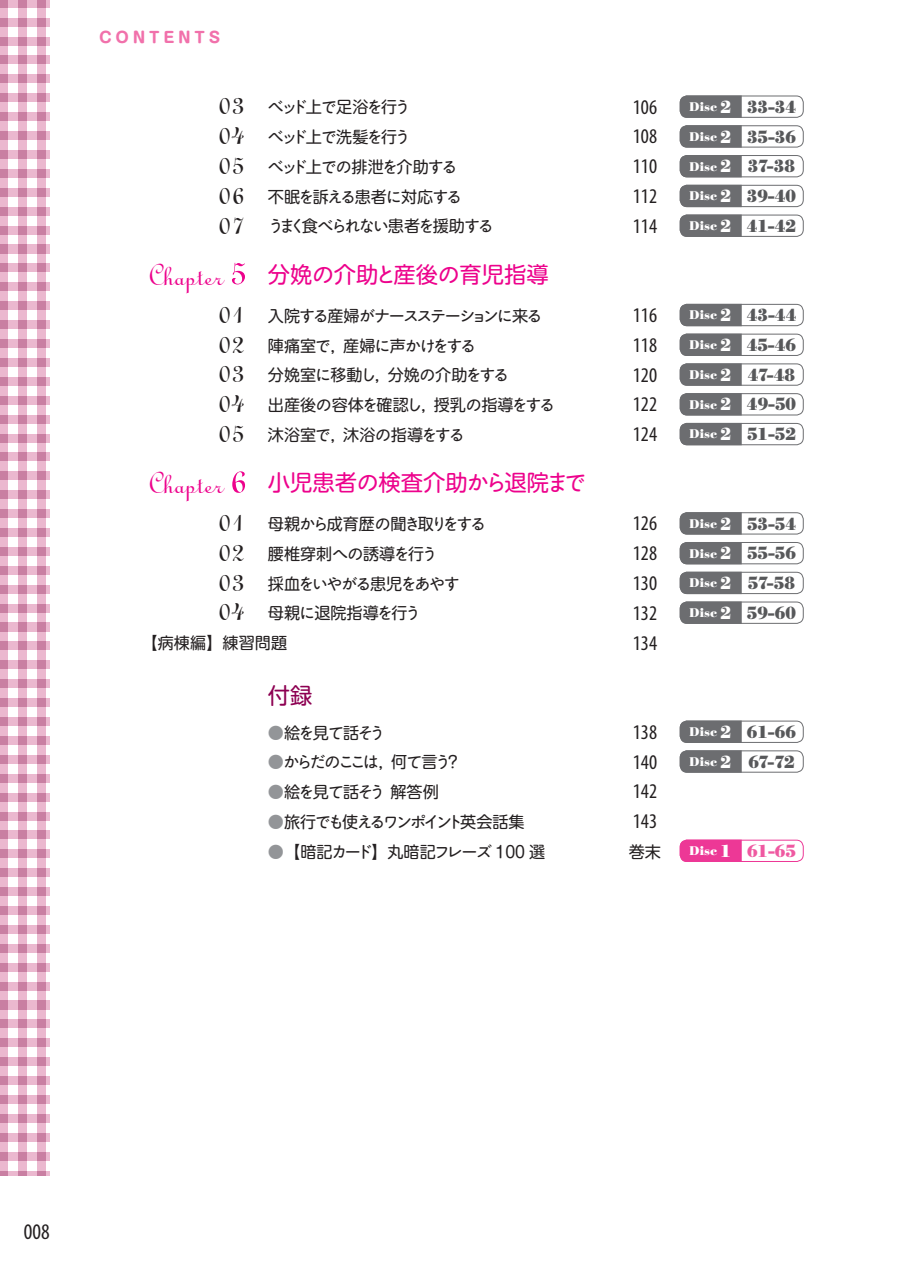
<style>
.page{position:relative;width:903px;height:1275px;background:#fff}
.page>*{position:absolute;margin:0;border:0;box-sizing:border-box;transform-origin:0 0}
.t1{font:42px "Linoscript";color:#231f20}
.t2{font:33.43px "Linoscript";color:#ed028c}
.t3{font:22.4px "Shin M Go Pro Regular 90 pv RKSJ H";color:#ed028c}
.t4{font:condensed 22.4px "Myriad Pro";color:#231f20}
.t5{font:22.4px "Shin M Go Pro Regular 90 pv RKSJ H";color:#8d0052}
.t6{font:condensed 21px "Myriad Pro";color:#231f20}
.t7{font:700 17.32px/29.8px "Bodoni BE";color:#57585a;text-align:justify}
.t8{font:700 17.32px "Bodoni BE";color:#ef59a1}
.t9{font:16.1px "Maru Anti Std Regular 90 pv RKSJ H";letter-spacing:-.16em;color:#231f20}
.t10{font:16.1px "Shin M Go Pro Regular 90 pv RKSJ H";color:#231f20}
.t11{font:16.1px "Maru Anti Std Regular 90 pv RKSJ H";letter-spacing:-.13em;color:#231f20}
.t12{font:16.1px "Maru Anti Std Regular 90 pv RKSJ H";letter-spacing:-.19em;color:#231f20}
.t13{font:16.1px "Maru Anti Std Regular 90 pv RKSJ H";letter-spacing:-.18em;color:#231f20}
.t14{font:16.1px "Maru Anti Std Regular 90 pv RKSJ H";letter-spacing:-.095em;color:#231f20}
.t15{font:14.88px "Shin M Go Pro Bold 90 pv RKSJ H";letter-spacing:.25em;color:#f171ab}
.s1{font-family:"Shin M Go Pro Regular 90 pv RKSJ H"}
.s2{font-family:"Maru Anti Std Regular 90 pv RKSJ H"}
.s3{font-size:55.82px}
.s4{color:#939598}
.s5{font-family:"Maru Anti Std Regular 90 pv RKSJ H";color:#939598}
.s6{font-size:12.42px;color:#fff}
.s7{color:#fff}
</style>
<div class="page">
<svg style="left:0;top:0;width:50px;height:1176px;fill:#ebb8cf"></svg>
<div style="left:680px;top:95px;width:124px;height:23px;border:1px solid #6c6d70;border-radius:7px"></div>
<svg style="left:680px;top:95px;width:62px;height:23px"></svg>
<div style="left:680px;top:304px;width:124px;height:22px;border:1px solid #6c6d70;border-radius:7px"></div>
<svg style="left:680px;top:304px;width:62px;height:22px"></svg>
<div style="left:680px;top:512px;width:124px;height:23px;border:1px solid #6c6d70;border-radius:7px"></div>
<svg style="left:680px;top:512px;width:62px;height:23px"></svg>
<div style="left:680px;top:721px;width:124px;height:22px;border:1px solid #6c6d70;border-radius:7px"></div>
<svg style="left:680px;top:721px;width:62px;height:22px"></svg>
<div style="left:680px;top:750px;width:124px;height:23px;border:1px solid #6c6d70;border-radius:7px"></div>
<svg style="left:680px;top:750px;width:62px;height:23px"></svg>
<div style="left:680px;top:125px;width:124px;height:23px;border:1px solid #6c6d70;border-radius:7px"></div>
<svg style="left:680px;top:125px;width:62px;height:23px"></svg>
<div style="left:680px;top:334px;width:124px;height:22px;border:1px solid #6c6d70;border-radius:7px"></div>
<svg style="left:680px;top:334px;width:62px;height:22px"></svg>
<div style="left:680px;top:542px;width:124px;height:22px;border:1px solid #6c6d70;border-radius:7px"></div>
<svg style="left:680px;top:542px;width:62px;height:22px"></svg>
<div style="left:680px;top:155px;width:124px;height:22px;border:1px solid #6c6d70;border-radius:7px"></div>
<svg style="left:680px;top:155px;width:62px;height:22px"></svg>
<div style="left:680px;top:363px;width:124px;height:23px;border:1px solid #6c6d70;border-radius:7px"></div>
<svg style="left:680px;top:363px;width:62px;height:23px"></svg>
<div style="left:680px;top:572px;width:124px;height:22px;border:1px solid #6c6d70;border-radius:7px"></div>
<svg style="left:680px;top:572px;width:62px;height:22px"></svg>
<div style="left:680px;top:185px;width:124px;height:22px;border:1px solid #6c6d70;border-radius:7px"></div>
<svg style="left:680px;top:185px;width:62px;height:22px"></svg>
<div style="left:680px;top:393px;width:124px;height:22px;border:1px solid #6c6d70;border-radius:7px"></div>
<svg style="left:680px;top:393px;width:62px;height:22px"></svg>
<div style="left:680px;top:601px;width:124px;height:23px;border:1px solid #6c6d70;border-radius:7px"></div>
<svg style="left:680px;top:601px;width:62px;height:23px"></svg>
<div style="left:680px;top:215px;width:124px;height:22px;border:1px solid #6c6d70;border-radius:7px"></div>
<svg style="left:680px;top:215px;width:62px;height:22px"></svg>
<div style="left:680px;top:423px;width:124px;height:22px;border:1px solid #6c6d70;border-radius:7px"></div>
<svg style="left:680px;top:423px;width:62px;height:22px"></svg>
<div style="left:680px;top:840px;width:124px;height:22px;border:1px solid #ed3896;border-radius:7px"></div>
<svg style="left:680px;top:840px;width:62px;height:22px"></svg>
<p class="t15" style="left:99px;top:32px;width:123px">CONTENTS</p>
<h1 class="t1" style="left:218px;top:75px;width:29px">03</h1>
<p class="t9" style="left:268px;top:101px;width:144px">ベッド<span class="s1">上</span>で<span class="s1">足浴</span>を<span class="s1">行</span>う</p>
<p class="t6" style="left:633px;top:99px;width:26px">106</p>
<h1 class="t1" style="left:218px;top:105px;width:29px">04</h1>
<p class="t9" style="left:268px;top:131px;width:144px">ベッド<span class="s1">上</span>で<span class="s1">洗髪</span>を<span class="s1">行</span>う</p>
<p class="t6" style="left:633px;top:129px;width:26px">108</p>
<h1 class="t1" style="left:218px;top:135px;width:29px">05</h1>
<p class="t9" style="left:268px;top:161px;width:191px">ベッド<span class="s1">上</span>での<span class="s1">排泄</span>を<span class="s1">介助</span>する</p>
<p class="t6" style="left:633px;top:159px;width:26px">110</p>
<h1 class="t1" style="left:218px;top:165px;width:29px">06</h1>
<p class="t10" style="left:268px;top:191px;width:196px">不眠<span class="s2">を</span>訴<span class="s2">える</span>患者<span class="s2">に</span>対応<span class="s2">する</span></p>
<p class="t6" style="left:633px;top:189px;width:26px">112</p>
<h1 class="t1" style="left:218px;top:194px;width:29px">07</h1>
<p class="t9" style="left:268px;top:220px;width:228px">うまく<span class="s1">食</span>べられない<span class="s1">患者</span>を<span class="s1">援助</span>する</p>
<p class="t6" style="left:633px;top:218px;width:26px">114</p>
<h2 class="t2" style="left:149px;top:254px;width:100px">Chapter <span class="s3">5</span></h2>
<p class="t3" style="left:268px;top:266px;width:282px">分娩<span class="s2">の</span>介助<span class="s2">と</span>産後<span class="s2">の</span>育児指導</p>
<h1 class="t1" style="left:218px;top:284px;width:29px">01</h1>
<p class="t11" style="left:268px;top:310px;width:276px"><span class="s1">入院</span>する<span class="s1">産婦</span>がナースステーションに<span class="s1">来</span>る</p>
<p class="t6" style="left:633px;top:308px;width:26px">116</p>
<h1 class="t1" style="left:218px;top:313px;width:29px">02</h1>
<p class="t9" style="left:268px;top:339px;width:210px"><span class="s1">陣痛室</span>で，<span class="s1">産婦</span>に<span class="s1">声</span>かけをする</p>
<p class="t6" style="left:633px;top:337px;width:26px">118</p>
<h1 class="t1" style="left:218px;top:343px;width:29px">03</h1>
<p class="t10" style="left:268px;top:369px;width:243px">分娩室<span class="s2">に</span>移動<span class="s2">し，</span>分娩<span class="s2">の</span>介助<span class="s2">をする</span></p>
<p class="t6" style="left:633px;top:367px;width:26px">120</p>
<h1 class="t1" style="left:218px;top:373px;width:29px">04</h1>
<p class="t10" style="left:268px;top:399px;width:289px">出産後<span class="s2">の</span>容体<span class="s2">を</span>確認<span class="s2">し，</span>授乳<span class="s2">の</span>指導<span class="s2">をする</span></p>
<p class="t6" style="left:633px;top:397px;width:26px">122</p>
<h1 class="t1" style="left:218px;top:403px;width:29px">05</h1>
<p class="t10" style="left:268px;top:429px;width:198px">沐浴室<span class="s2">で，</span>沐浴<span class="s2">の</span>指導<span class="s2">をする</span></p>
<p class="t6" style="left:633px;top:427px;width:26px">124</p>
<h2 class="t2" style="left:149px;top:462px;width:100px">Chapter <span class="s3">6</span></h2>
<p class="t3" style="left:268px;top:474px;width:320px">小児患者<span class="s2">の</span>検査介助<span class="s2">から</span>退院<span class="s2">まで</span></p>
<h1 class="t1" style="left:218px;top:492px;width:29px">01</h1>
<p class="t9" style="left:268px;top:518px;width:220px"><span class="s1">母親</span>から<span class="s1">成育歴</span>の<span class="s1">聞</span>き<span class="s1">取</span>りをする</p>
<p class="t6" style="left:633px;top:516px;width:26px">126</p>
<h1 class="t1" style="left:218px;top:522px;width:29px">02</h1>
<p class="t10" style="left:268px;top:548px;width:171px">腰椎穿刺<span class="s2">への</span>誘導<span class="s2">を</span>行<span class="s2">う</span></p>
<p class="t6" style="left:633px;top:546px;width:26px">128</p>
<h1 class="t1" style="left:218px;top:552px;width:29px">03</h1>
<p class="t14" style="left:268px;top:578px;width:194px"><span class="s1">採血</span>をいやがる<span class="s1">患児</span>をあやす</p>
<p class="t6" style="left:633px;top:575px;width:26px">130</p>
<h1 class="t1" style="left:218px;top:581px;width:29px">04</h1>
<p class="t10" style="left:268px;top:607px;width:154px">母親<span class="s2">に</span>退院指導<span class="s2">を</span>行<span class="s2">う</span></p>
<p class="t6" style="left:633px;top:605px;width:26px">132</p>
<p class="t10" style="left:141px;top:637px;width:147px"><span class="s2">【</span>病棟編<span class="s2">】</span>練習問題</p>
<p class="t6" style="left:633px;top:635px;width:26px">134</p>
<p class="t5" style="left:268px;top:687px;width:46px">付録</p>
<p class="t9" style="left:268px;top:726px;width:119px"><span class="s4">●</span><span class="s1">絵</span>を<span class="s1">見</span>て<span class="s1">話</span>そう</p>
<p class="t6" style="left:633px;top:724px;width:26px">138</p>
<p class="t13" style="left:268px;top:756px;width:195px"><span class="s4">●</span>からだのここは，<span class="s1">何</span>て<span class="s1">言</span>う？</p>
<p class="t6" style="left:633px;top:754px;width:26px">140</p>
<p class="t10" style="left:268px;top:786px;width:172px"><span class="s5">●</span>絵<span class="s2">を</span>見<span class="s2">て</span>話<span class="s2">そう</span> 解答例</p>
<p class="t6" style="left:633px;top:784px;width:26px">142</p>
<p class="t12" style="left:268px;top:816px;width:258px"><span class="s4">●</span><span class="s1">旅行</span>でも<span class="s1">使</span>えるワンポイント<span class="s1">英会話集</span></p>
<p class="t6" style="left:633px;top:814px;width:26px">143</p>
<p class="t9" style="left:268px;top:845px;width:279px"><span class="s4">●</span>【<span class="s1">暗記</span>カード】<span class="s1">丸暗記</span>フレーズ <span class="s1">100 選</span></p>
<p class="t10" style="left:629px;top:845px;width:34px">巻末</p>
<p class="t7" style="left:690px;top:94px;width:108px"><span class="s6">Disc</span> <span class="s7">2</span> 33-34<br><span class="s6">Disc</span> <span class="s7">2</span> 35-36<br><span class="s6">Disc</span> <span class="s7">2</span> 37-38<br><span class="s6">Disc</span> <span class="s7">2</span> 39-40<br><span class="s6">Disc</span> <span class="s7">2</span> 41-42</p>
<p class="t7" style="left:690px;top:303px;width:108px"><span class="s6">Disc</span> <span class="s7">2</span> 43-44<br><span class="s6">Disc</span> <span class="s7">2</span> 45-46<br><span class="s6">Disc</span> <span class="s7">2</span> 47-48<br><span class="s6">Disc</span> <span class="s7">2</span> 49-50<br><span class="s6">Disc</span> <span class="s7">2</span> 51-52</p>
<p class="t7" style="left:690px;top:511px;width:108px"><span class="s6">Disc</span> <span class="s7">2</span> 53-54<br><span class="s6">Disc</span> <span class="s7">2</span> 55-56<br><span class="s6">Disc</span> <span class="s7">2</span> 57-58<br><span class="s6">Disc</span> <span class="s7">2</span> 59-60</p>
<p class="t7" style="left:690px;top:719px;width:108px"><span class="s6">Disc</span> <span class="s7">2</span> 61-66<br><span class="s6">Disc</span> <span class="s7">2</span> 67-72</p>
<p class="t8" style="left:690px;top:844px;width:108px"><span class="s6">Disc</span> <span class="s7">1</span> 61-65</p>
<p class="t4" style="left:24px;top:1224px;width:27px">008</p>
</div>
